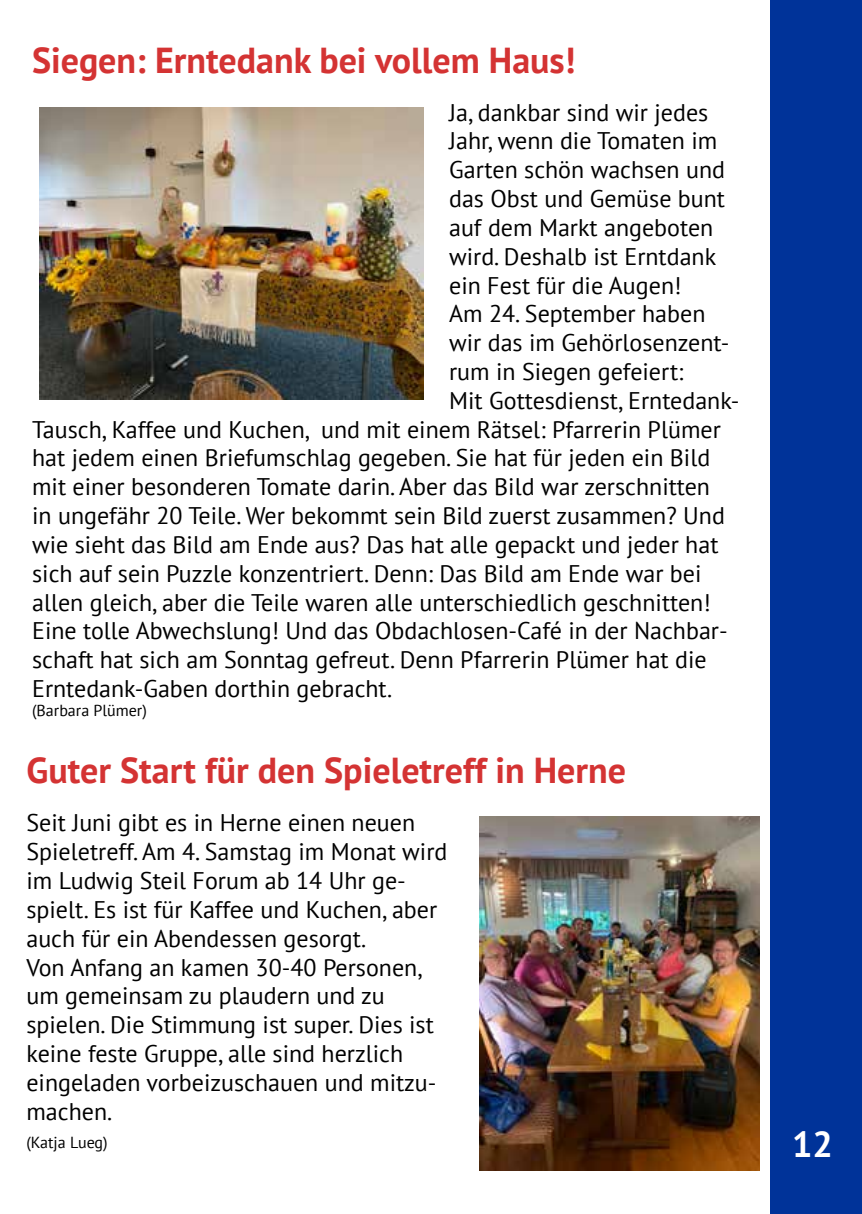
<style>
.page{position:relative;width:862px;height:1214px;background:#fff}
.page>*{position:absolute;margin:0;border:0;box-sizing:border-box;transform-origin:0 0}
.t1{font:700 36px "PT Sans";color:#d43333}
.t2{font:700 36px "PT Sans";color:#fff}
.t3{font:24px/28.8px "PT Sans";color:#000}
.t4{font:16px "PT Sans";color:#000}
</style>
<div class="page">
<div style="left:770px;top:0;width:92px;height:1213px;background:#039"></div>
<img style="left:40px;top:108px;width:383px;height:291px">
<img style="left:480px;top:816px;width:280px;height:353px">
<h1 class="t1" style="left:32px;top:36px;width:545px">Siegen: Erntedank bei vollem Haus!</h1>
<p class="t3" style="left:449px;top:97px;width:261px">Ja, dankbar sind wir jedes</p>
<p class="t3" style="left:449px;top:126px;width:270px">Jahr, wenn die Tomaten im</p>
<p class="t3" style="left:449px;top:155px;width:277px">Garten schön wachsen und</p>
<p class="t3" style="left:449px;top:184px;width:277px">das Obst und Gemüse bunt</p>
<p class="t3" style="left:449px;top:212px;width:266px">auf dem Markt angeboten</p>
<p class="t3" style="left:449px;top:241px;width:269px">wird. Deshalb ist Erntdank</p>
<p class="t3" style="left:449px;top:270px;width:234px">ein Fest für die Augen!</p>
<p class="t3" style="left:449px;top:299px;width:258px">Am 24. September haben</p>
<p class="t3" style="left:449px;top:328px;width:282px">wir das im Gehörlosenzent-</p>
<p class="t3" style="left:449px;top:356px;width:236px">rum in Siegen gefeiert:</p>
<p class="t3" style="left:449px;top:385px;width:292px">Mit Gottesdienst, Erntedank-</p>
<p class="t3" style="left:32px;top:414px;width:690px">Tausch, Kaffee und Kuchen, und mit einem Rätsel: Pfarrerin Plümer</p>
<p class="t3" style="left:32px;top:443px;width:679px">hat jedem einen Briefumschlag gegeben. Sie hat für jeden ein Bild</p>
<p class="t3" style="left:32px;top:472px;width:679px">mit einer besonderen Tomate darin. Aber das Bild war zerschnitten</p>
<p class="t3" style="left:32px;top:500px;width:694px">in ungefähr 20 Teile. Wer bekommt sein Bild zuerst zusammen? Und</p>
<p class="t3" style="left:32px;top:529px;width:688px">wie sieht das Bild am Ende aus? Das hat alle gepackt und jeder hat</p>
<p class="t3" style="left:32px;top:558px;width:671px">sich auf sein Puzzle konzentriert. Denn: Das Bild am Ende war bei</p>
<p class="t3" style="left:32px;top:587px;width:680px">allen gleich, aber die Teile waren alle unterschiedlich geschnitten!</p>
<p class="t3" style="left:32px;top:616px;width:697px">Eine tolle Abwechslung! Und das Obdachlosen-Café in der Nachbar-</p>
<p class="t3" style="left:32px;top:644px;width:676px">schaft hat sich am Sonntag gefreut. Denn Pfarrerin Plümer hat die</p>
<p class="t3" style="left:32px;top:673px;width:362px">Erntedank-Gaben dorthin gebracht.</p>
<p class="t4" style="left:32px;top:700px;width:116px">(Barbara Plümer)</p>
<h1 class="t1" style="left:26px;top:747px;width:601px">Guter Start für den Spieletreff in Herne</h1>
<p class="t3" style="left:26px;top:808px;width:422px">Seit Juni gibt es in Herne einen neuen Spieletreff. Am 4. Samstag im Monat wird im Ludwig Steil Forum ab 14 Uhr ge&shy;spielt. Es ist für Kaffee und Kuchen, aber auch für ein Abendessen gesorgt.<br>Von Anfang an kamen 30-40 Personen, um gemeinsam zu plaudern und zu spielen. Die Stimmung ist super. Dies ist keine feste Gruppe, alle sind herzlich eingeladen vorbeizuschauen und mitzu&shy;machen.</p>
<p class="t4" style="left:26px;top:1132px;width:83px">(Katja Lueg)</p>
<h1 class="t2" style="left:792px;top:1120px;width:42px">12</h1>
</div>
